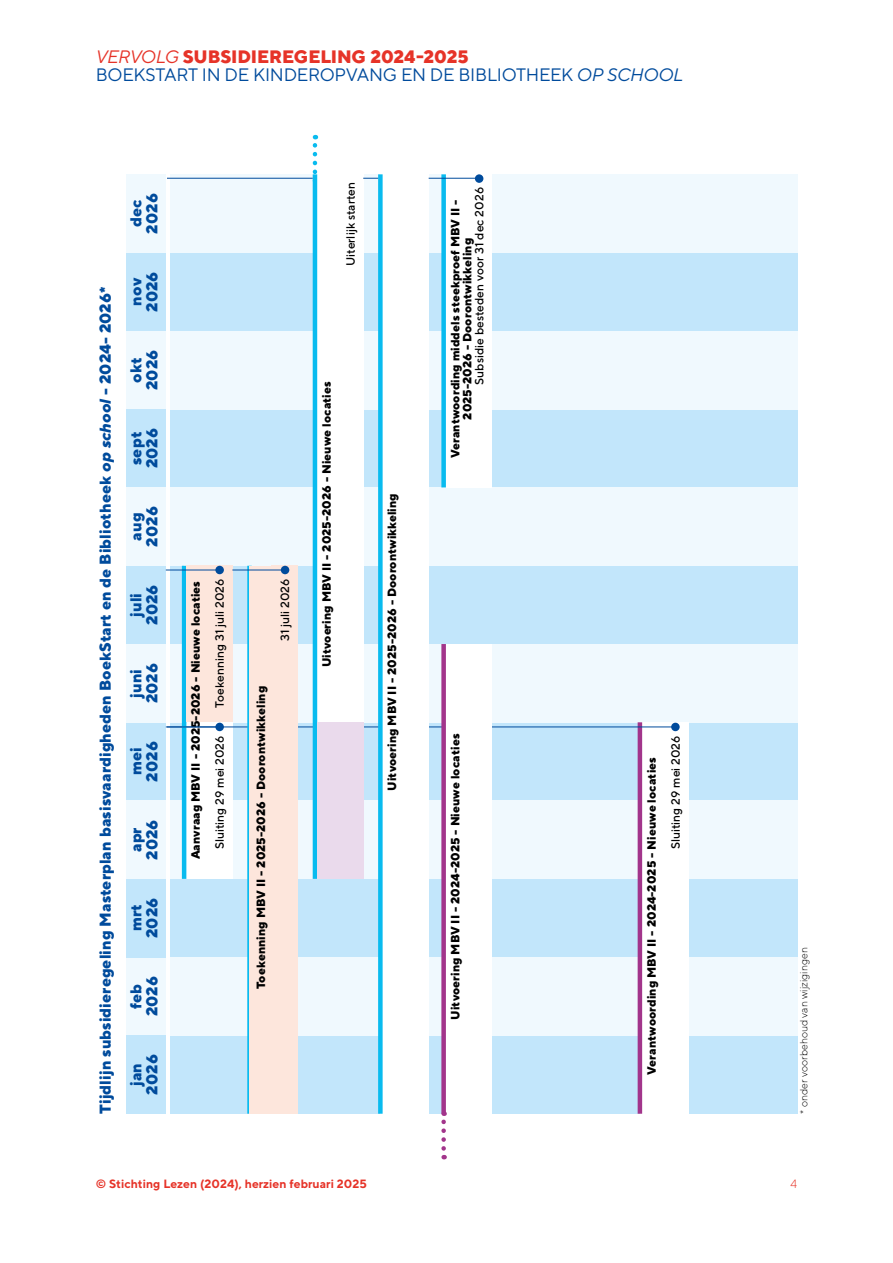
<style>
.page{position:relative;width:893px;height:1263px;background:#fff}
.page>*{position:absolute;margin:0;border:0;box-sizing:border-box;transform-origin:0 0}
.Labelkopje{font:18px "TT Norms";letter-spacing:-.015em;color:#004b9c}
.Labelkopje-2{font:800 18px "TT Norms";letter-spacing:-.005em;color:#e63328}
._2_Heading{font:800 15.75px "TT Norms";color:#004b9c}
.Tabel_extrabold_GROOT{font:800 15.75px "TT Norms";color:#004b9c}
.Tabel_medium{font:800 12px/12px "TT Norms";color:#000;text-align:center}
.Tabel_medium-2{font:500 12px "TT Norms";color:#000}
.t1{font:700 12px "TT Norms";color:#e63328}
.t2{font:300 12px "TT Norms";color:#e63328}
.Tabel_medium-3{font:300 10.5px "TT Norms";color:#000}
.s1{font-weight:400;font-style:italic}
.s2{font-style:italic}
</style>
<div class="page">
<div style="left:126px;top:722px;width:40px;height:78px;background:#c2e6fb"></div>
<div style="left:126px;top:253px;width:40px;height:78px;background:#c2e6fb"></div>
<div style="left:126px;top:566px;width:40px;height:78px;background:#c2e6fb"></div>
<div style="left:126px;top:957px;width:40px;height:78px;background:#f0f9fe"></div>
<div style="left:126px;top:331px;width:40px;height:78px;background:#f0f9fe"></div>
<div style="left:126px;top:644px;width:40px;height:78px;background:#f0f9fe"></div>
<div style="left:126px;top:800px;width:40px;height:79px;background:#f0f9fe"></div>
<div style="left:126px;top:174px;width:40px;height:79px;background:#f0f9fe"></div>
<div style="left:126px;top:1035px;width:40px;height:79px;background:#c2e6fb"></div>
<div style="left:126px;top:879px;width:40px;height:78px;background:#c2e6fb"></div>
<div style="left:126px;top:409px;width:40px;height:78px;background:#c2e6fb"></div>
<div style="left:126px;top:487px;width:40px;height:79px;background:#f0f9fe"></div>
<div style="left:170px;top:1035px;width:627px;height:79px;background:#c2e6fb"></div>
<div style="left:170px;top:722px;width:627px;height:78px;background:#c2e6fb"></div>
<div style="left:170px;top:409px;width:627px;height:78px;background:#c2e6fb"></div>
<div style="left:170px;top:253px;width:627px;height:78px;background:#c2e6fb"></div>
<div style="left:170px;top:879px;width:627px;height:78px;background:#c2e6fb"></div>
<div style="left:170px;top:566px;width:627px;height:78px;background:#c2e6fb"></div>
<div style="left:170px;top:957px;width:627px;height:78px;background:#f0f9fe"></div>
<div style="left:170px;top:644px;width:627px;height:78px;background:#f0f9fe"></div>
<div style="left:170px;top:331px;width:627px;height:78px;background:#f0f9fe"></div>
<div style="left:170px;top:174px;width:627px;height:79px;background:#f0f9fe"></div>
<div style="left:170px;top:800px;width:627px;height:79px;background:#f0f9fe"></div>
<div style="left:170px;top:487px;width:627px;height:79px;background:#f0f9fe"></div>
<div style="left:184px;top:566px;width:48px;height:313px;background:#fff"></div>
<svg style="left:313px;top:135px;width:4px;height:37px"></svg>
<div style="left:640px;top:722px;width:48px;height:392px;background:#fff"></div>
<hr style="left:638px;top:722px;width:4px;height:392px;background:#a2358b">
<hr style="left:166px;top:726px;width:509px;height:1px;background:#004b9c">
<div style="left:444px;top:644px;width:48px;height:470px;background:#fff"></div>
<div style="left:441px;top:644px;width:5px;height:470px;background:#a2358b"></div>
<svg style="left:441px;top:1111px;width:5px;height:37px"></svg>
<div style="left:315px;top:174px;width:48px;height:705px;background:#fff"></div>
<div style="left:380px;top:174px;width:49px;height:940px;background:#fff"></div>
<hr style="left:182px;top:566px;width:4px;height:313px;background:#09bbef">
<svg style="left:247px;top:566px;width:3px;height:548px;background:#6dcde9"></svg>
<div style="left:378px;top:174px;width:5px;height:940px;background:#09bbef"></div>
<div style="left:186px;top:566px;width:46px;height:156px;background:#fde6dc"></div>
<div style="left:250px;top:566px;width:48px;height:548px;background:#fde6dc"></div>
<hr style="left:313px;top:174px;width:4px;height:705px;background:#09bbef">
<div style="left:671px;top:723px;width:9px;height:8px;background:#004b9c;border-radius:50%"></div>
<hr style="left:166px;top:570px;width:53px;height:1px;background:#004b9c">
<hr style="left:232px;top:570px;width:54px;height:1px;background:#004b9c">
<hr style="left:167px;top:726px;width:52px;height:1px;background:#004b9c">
<div style="left:215px;top:723px;width:9px;height:8px;background:#004b9c;border-radius:50%"></div>
<div style="left:215px;top:566px;width:9px;height:8px;background:#004b9c;border-radius:50%"></div>
<div style="left:281px;top:566px;width:8px;height:8px;background:#004b9c;border-radius:50%"></div>
<div style="left:444px;top:174px;width:48px;height:313px;background:#fff"></div>
<div style="left:441px;top:174px;width:5px;height:313px;background:#09bbef"></div>
<hr style="left:429px;top:178px;width:50px;height:1px;background:#004b9c">
<svg style="left:363px;top:178px;width:15px;height:1px"></svg>
<hr style="left:167px;top:178px;width:146px;height:1px;background:#004b9c">
<div style="left:475px;top:174px;width:8px;height:9px;background:#004b9c;border-radius:50%"></div>
<div style="left:317px;top:722px;width:46px;height:157px;background:#eadaec"></div>
<p class="Labelkopje-2" style="left:96px;top:45px;width:375px"><span class="s1">VERVOLG</span> SUBSIDIEREGELING 2024-2025</p>
<p class="Labelkopje" style="left:96px;top:64px;width:589px">BOEKSTART IN DE KINDEROPVANG EN DE BIBLIOTHEEK <span class="s2">OP SCHOOL</span></p>
<p class="_2_Heading" style="left:95px;top:1114px;width:829px;rotate:-90deg">Tijdlijn subsidieregeling Masterplan basisvaardigheden BoekStart en de Bibliotheek <span class="s2">op school</span> - 2024- 2026*</p>
<p class="Tabel_extrabold_GROOT" style="left:126px;top:227px;width:29px;rotate:-90deg">dec</p>
<p class="Tabel_extrabold_GROOT" style="left:142px;top:234px;width:42px;rotate:-90deg">2026</p>
<p class="Tabel_extrabold_GROOT" style="left:126px;top:306px;width:29px;rotate:-90deg">nov</p>
<p class="Tabel_extrabold_GROOT" style="left:142px;top:312px;width:42px;rotate:-90deg">2026</p>
<p class="Tabel_extrabold_GROOT" style="left:126px;top:383px;width:27px;rotate:-90deg">okt</p>
<p class="Tabel_extrabold_GROOT" style="left:142px;top:390px;width:42px;rotate:-90deg">2026</p>
<p class="Tabel_extrabold_GROOT" style="left:126px;top:465px;width:35px;rotate:-90deg">sept</p>
<p class="Tabel_extrabold_GROOT" style="left:142px;top:468px;width:42px;rotate:-90deg">2026</p>
<p class="Tabel_extrabold_GROOT" style="left:126px;top:541px;width:30px;rotate:-90deg">aug</p>
<p class="Tabel_extrabold_GROOT" style="left:142px;top:547px;width:42px;rotate:-90deg">2026</p>
<p class="Tabel_extrabold_GROOT" style="left:126px;top:617px;width:25px;rotate:-90deg">juli</p>
<p class="Tabel_extrabold_GROOT" style="left:142px;top:625px;width:42px;rotate:-90deg">2026</p>
<p class="Tabel_extrabold_GROOT" style="left:126px;top:697px;width:30px;rotate:-90deg">juni</p>
<p class="Tabel_extrabold_GROOT" style="left:142px;top:703px;width:42px;rotate:-90deg">2026</p>
<p class="Tabel_extrabold_GROOT" style="left:126px;top:775px;width:29px;rotate:-90deg">mei</p>
<p class="Tabel_extrabold_GROOT" style="left:142px;top:781px;width:42px;rotate:-90deg">2026</p>
<p class="Tabel_extrabold_GROOT" style="left:126px;top:852px;width:26px;rotate:-90deg">apr</p>
<p class="Tabel_extrabold_GROOT" style="left:142px;top:860px;width:42px;rotate:-90deg">2026</p>
<p class="Tabel_extrabold_GROOT" style="left:126px;top:931px;width:28px;rotate:-90deg">mrt</p>
<p class="Tabel_extrabold_GROOT" style="left:142px;top:938px;width:42px;rotate:-90deg">2026</p>
<p class="Tabel_extrabold_GROOT" style="left:126px;top:1009px;width:27px;rotate:-90deg">feb</p>
<p class="Tabel_extrabold_GROOT" style="left:142px;top:1016px;width:42px;rotate:-90deg">2026</p>
<p class="Tabel_extrabold_GROOT" style="left:126px;top:1086px;width:24px;rotate:-90deg">jan</p>
<p class="Tabel_extrabold_GROOT" style="left:142px;top:1095px;width:42px;rotate:-90deg">2026</p>
<p class="Tabel_medium" style="left:189px;top:859px;width:280px;rotate:-90deg">Aanvraag MBV II - 2025-2026 - Nieuwe locaties</p>
<p class="Tabel_medium-2" style="left:343px;top:266px;width:85px;rotate:-90deg">Uiterlijk starten</p>
<p class="Tabel_medium-2" style="left:472px;top:385px;width:199px;rotate:-90deg">Subsidie besteden voor 31 dec 2026</p>
<p class="Tabel_medium" style="left:449px;top:458px;width:260px;rotate:-90deg">Verantwoording middels steekproef MBV II -<br>2025-2026 - Doorontwikkeling</p>
<p class="Tabel_medium" style="left:320px;top:667px;width:287px;rotate:-90deg">Uitvoering MBV II - 2025-2026 - Nieuwe locaties</p>
<p class="Tabel_medium" style="left:386px;top:791px;width:299px;rotate:-90deg">Uitvoering MBV II - 2025-2026 - Doorontwikkeling</p>
<p class="Tabel_medium-2" style="left:212px;top:708px;width:131px;rotate:-90deg">Toekenning 31 juli 2026</p>
<p class="Tabel_medium-2" style="left:278px;top:641px;width:64px;rotate:-90deg">31 juli 2026</p>
<p class="Tabel_medium" style="left:255px;top:989px;width:305px;rotate:-90deg">Toekenning MBV II - 2025-2026 - Doorontwikkeling</p>
<p class="Tabel_medium" style="left:449px;top:1020px;width:287px;rotate:-90deg">Uitvoering MBV II - 2024-2025 - Nieuwe locaties</p>
<p class="Tabel_medium-2" style="left:212px;top:849px;width:115px;rotate:-90deg">Sluiting 29 mei 2026</p>
<p class="Tabel_medium-2" style="left:668px;top:849px;width:115px;rotate:-90deg">Sluiting 29 mei 2026</p>
<p class="Tabel_medium" style="left:645px;top:1074px;width:319px;rotate:-90deg">Verantwoording MBV II - 2024-2025 - Nieuwe locaties</p>
<p class="Tabel_medium-3" style="left:797px;top:1114px;width:168px;rotate:-90deg">* onder voorbehoud van wijzigingen</p>
<p class="t1" style="left:96px;top:1176px;width:273px">© Stichting Lezen (2024), herzien februari 2025</p>
<p class="t2" style="left:790px;top:1176px;width:8px">4</p>
</div>
